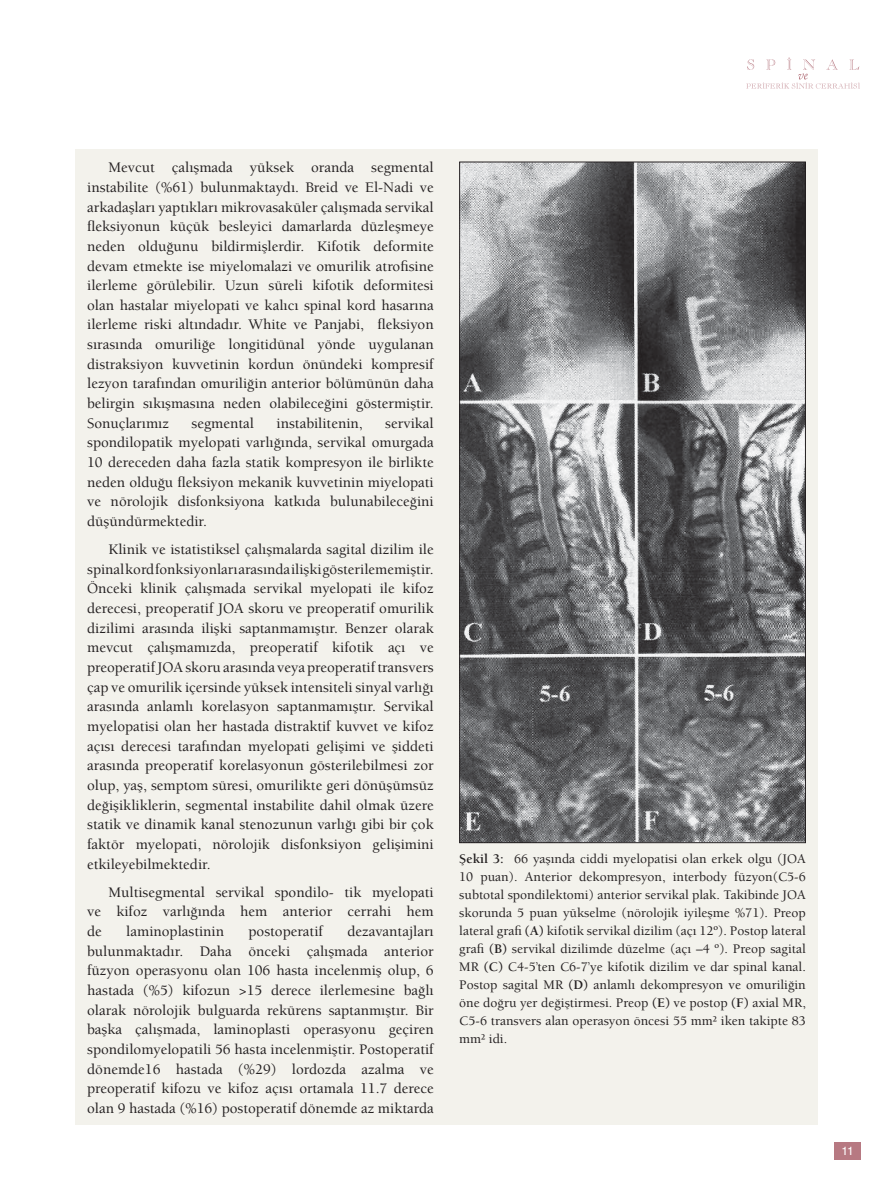
<style>
.page{position:relative;width:893px;height:1191px;background:#fff}
.page>*{position:absolute;margin:0;border:0;box-sizing:border-box;transform-origin:0 0}
.t1{font:500 15px/19.6px "Berkeley";color:#231f20;text-align:justify}
.t2{font:500 13.5px/18px "Berkeley";color:#231f20;text-align:justify}
.t3{font:12px "Helvetica";color:#fff}
.s1{font-weight:700}
</style>
<div class="page">
<svg style="left:746px;top:57px;width:114px;height:32px"></svg>
<div style="left:834px;top:1141px;width:27px;height:18px;background:#b77982"></div>
<div style="left:75px;top:149px;width:743px;height:975px;background:#f3f2ec"></div>
<img style="left:461px;top:164px;width:343px;height:677px">
<p class="t1" style="left:87px;top:159px;width:348px;text-indent:21px">Mevcut çalışmada yüksek oranda segmental instabilite (%61) bulunmaktaydı. Breid ve El-Nadi ve arkadaşları yaptıkları mikrovasaküler çalışmada servikal fleksiyonun küçük besleyici damarlarda düzleşmeye neden olduğunu bildirmişlerdir. Kifotik deformite devam etmekte ise miyelomalazi ve omurilik atrofisine ilerleme görülebilir. Uzun süreli kifotik deformitesi olan hastalar miyelopati ve kalıcı spinal kord hasarına ilerleme riski altındadır. White ve Panjabi, fleksiyon sırasında omuriliğe longitidünal yönde uygulanan distraksiyon kuvvetinin kordun önündeki kompresif lezyon tarafından omuriliğin anterior bölümünün daha belirgin sıkışmasına neden olabileceğini göstermiştir.<br>Sonuçlarımız</p>
<p class="t1" style="left:87px;top:414px;width:348px;text-indent:298px">servikal spondilopatik myelopati varlığında, servikal omurgada 10 dereceden daha fazla statik kompresyon ile birlikte neden olduğu fleksiyon mekanik kuvvetinin miyelopati ve nörolojik disfonksiyona katkıda bulunabileceğini düşündürmektedir.</p>
<p class="t1" style="left:87px;top:541px;width:348px;text-indent:21px">Klinik ve istatistiksel çalışmalarda sagital dizilim ile spinal kord fonksiyonları arasında ilişki gösterilememiştir.<br>Önceki klinik çalışmada servikal myelopati ile kifoz derecesi, preoperatif JOA skoru ve preoperatif omurilik dizilimi arasında ilişki saptanmamıştır. Benzer olarak mevcut çalışmamızda, preoperatif kifotik açı ve preoperatif JOA skoru arasında veya preoperatif transvers çap ve omurilik içersinde yüksek intensiteli sinyal varlığı arasında anlamlı korelasyon saptanmamıştır. Servikal myelopatisi olan her hastada distraktif kuvvet ve kifoz açısı derecesi tarafından myelopati gelişimi ve şiddeti arasında preoperatif korelasyonun gösterilebilmesi zor olup, yaş, semptom süresi, omurilikte geri dönüşümsüz değişikliklerin, segmental instabilite dahil olmak üzere statik ve dinamik kanal stenozunun varlığı gibi bir çok faktör myelopati, nörolojik disfonksiyon gelişimini etkileyebilmektedir.</p>
<p class="t1" style="left:87px;top:883px;width:348px;text-indent:21px">Multisegmental servikal spondilo- tik myelopati ve kifoz varlığında hem anterior cerrahi hem de</p>
<p class="t1" style="left:192px;top:414px;width:64px">segmental</p>
<p class="t1" style="left:277px;top:414px;width:88px">instabilitenin,</p>
<p class="t1" style="left:126px;top:923px;width:99px">laminoplastinin</p>
<p class="t1" style="left:249px;top:923px;width:76px">postoperatif</p>
<p class="t1" style="left:87px;top:923px;width:348px;text-indent:260px">dezavantajları bulunmaktadır. Daha önceki çalışmada anterior füzyon operasyonu olan 106 hasta incelenmiş olup, 6 hastada (%5) kifozun &gt;15 derece ilerlemesine bağlı olarak nörolojik bulguarda rekürens saptanmıştır. Bir başka çalışmada, laminoplasti operasyonu geçiren spondilomyelopatili 56 hasta incelenmiştir. Postoperatif dönemde16 hastada (%29) lordozda azalma ve preoperatif kifozu ve kifoz açısı ortamala 11.7 derece olan 9 hastada (%16) postoperatif dönemde az miktarda</p>
<p class="t2" style="left:459px;top:851px;width:348px"><span class="s1">Şekil 3:</span> 66 yaşında ciddi myelopatisi olan erkek olgu (JOA 10 puan). Anterior dekompresyon, interbody füzyon(C5-6 subtotal spondilektomi) anterior servikal plak. Takibinde JOA skorunda 5 puan yükselme (nörolojik iyileşme %71). Preop lateral grafi <span class="s1">(A)</span> kifotik servikal dizilim (açı 12º). Postop lateral grafi <span class="s1">(B)</span> servikal dizilimde düzelme (açı –4 º). Preop sagital MR <span class="s1">(C)</span> C4-5’ten C6-7’ye kifotik dizilim ve dar spinal kanal.<br>Postop sagital MR <span class="s1">(D)</span> anlamlı dekompresyon ve omuriliğin öne doğru yer değiştirmesi. Preop <span class="s1">(E)</span> ve postop <span class="s1">(F)</span> axial MR, C5-6 transvers alan operasyon öncesi 55 mm² iken takipte 83 mm² idi.</p>
<p class="t3" style="left:841px;top:1146px;width:14px">11</p>
</div>
